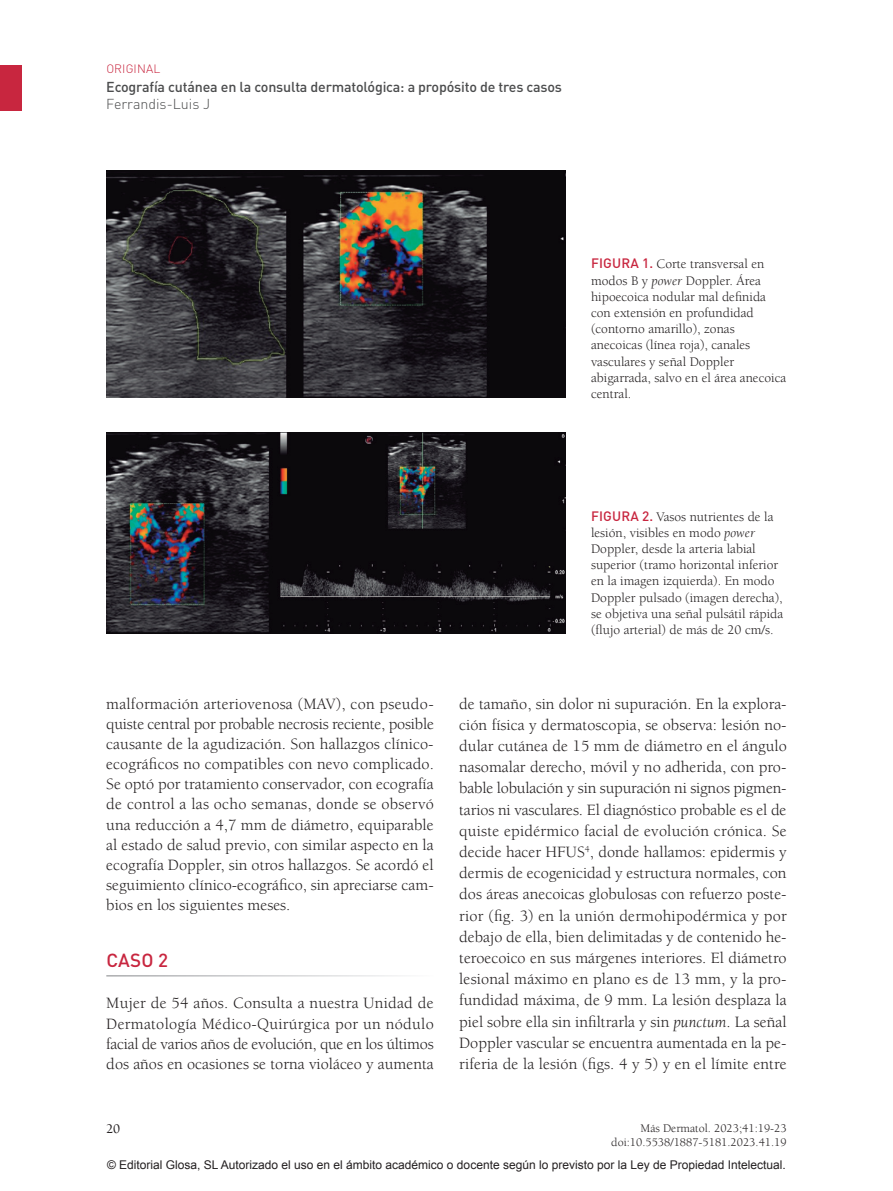
<style>
.page{position:relative;width:893px;height:1191px;background:#fff}
.page>*{position:absolute;margin:0;border:0;box-sizing:border-box;transform-origin:0 0}
.t1{font:500 18.75px "DIN Pro";color:#c8263f}
.t2{font:16.2px/21.1px "Berkeley";color:#231f20;text-align:justify}
.t3{font:500 14.25px "DIN Pro";letter-spacing:-.015em;color:#4b4c4d}
.t4{font:300 14.25px "DIN Pro";color:#4b4c4d}
.t5{font:13.5px/16.2px "Berkeley";color:#231f20}
.t6{font:500 13.5px "Berkeley";color:#231f20}
.t7{font:12px "Arial";color:#231f20}
.t8{font:12px/14.4px "Berkeley";color:#231f20;text-align:right}
.t9{font:300 12px "DIN Pro";letter-spacing:.01em;color:#c8263f}
.s1{font-family:"DIN Pro";font-weight:500;color:#c8263f}
.s2{font-style:italic}
</style>
<div class="page">
<div style="left:0;top:65px;width:21px;height:46px;background:#c8263f"></div>
<img style="left:106px;top:170px;width:460px;height:227px">
<img style="left:106px;top:433px;width:460px;height:200px">
<p class="t9" style="left:106px;top:60px;width:55px">ORIGINAL</p>
<p class="t3" style="left:106px;top:77px;width:457px">Ecografía cutánea en la consulta dermatológica: a propósito de tres casos</p>
<p class="t4" style="left:106px;top:94px;width:105px">Ferrandis-Luis J</p>
<p class="t5" style="left:591px;top:256px;width:197px"><span class="s1">FIGURA 1.</span> Corte transversal en modos B y <span class="s2">power</span> Doppler. Área hipoecoica nodular mal definida con extensión en profundidad (contorno amarillo), zonas anecoicas (línea roja), canales vasculares y señal Doppler abigarrada, salvo en el área anecoica central.</p>
<p class="t5" style="left:591px;top:508px;width:194px"><span class="s1">FIGURA 2.</span> Vasos nutrientes de la lesión, visibles en modo <span class="s2">power </span>Doppler, desde la arteria labial superior (tramo horizontal inferior en la imagen izquierda). En modo Doppler pulsado (imagen derecha), se objetiva una señal pulsátil rápida (flujo arterial) de más de 20 cm/s.</p>
<p class="t2" style="left:106px;top:693px;width:329px;line-height:20.2px">malformación arteriovenosa (MAV), con pseudo&shy;quiste central por probable necrosis reciente, posible causante de la agudización. Son hallazgos clínico&shy;ecográficos no compatibles con nevo complicado.<br>Se optó por tratamiento conservador, con ecografía de control a las ocho semanas, donde se observó una reducción a 4,7 mm de diámetro, equiparable al estado de salud previo, con similar aspecto en la ecografía Doppler, sin otros hallazgos. Se acordó el seguimiento clínico-ecográfico, sin apreciarse cam&shy;bios en los siguientes meses.</p>
<p class="t1" style="left:106px;top:947px;width:63px">CASO 2</p>
<p class="t2" style="left:106px;top:993px;width:329px;line-height:20.2px">Mujer de 54 años. Consulta a nuestra Unidad de Dermatología Médico-Quirúrgica por un nódulo facial de varios años de evolución, que en los últimos dos años en ocasiones se torna violáceo y aumenta</p>
<p class="t6" style="left:106px;top:1121px;width:16px">20</p>
<p class="t2" style="left:459px;top:693px;width:329px">de tamaño, sin dolor ni supuración. En la explora&shy;ción física y dermatoscopia, se observa: lesión no&shy;dular cutánea de 15 mm de diámetro en el ángulo nasomalar derecho, móvil y no adherida, con pro&shy;bable lobulación y sin supuración ni signos pigmen&shy;tarios ni vasculares. El diagnóstico probable es el de quiste epidérmico facial de evolución crónica. Se decide hacer HFUS<sup>4</sup>, donde hallamos: epidermis y dermis de ecogenicidad y estructura normales, con dos áreas anecoicas globulosas con refuerzo poste&shy;rior (fig. 3) en la unión dermohipodérmica y por debajo de ella, bien delimitadas y de contenido he&shy;teroecoico en sus márgenes interiores. El diámetro lesional máximo en plano es de 13 mm, y la pro&shy;fundidad máxima, de 9 mm. La lesión desplaza la piel sobre ella sin infiltrarla y sin <span class="s2">punctum</span>. La señal Doppler vascular se encuentra aumentada en la pe&shy;riferia de la lesión (figs. 4 y 5) y en el límite entre</p>
<p class="t8" style="left:611px;top:1121px;width:177px">Más Dermatol. 2023;41:19-23 doi:10.5538/1887-5181.2023.41.19</p>
<p class="t7" style="left:107px;top:1156px;width:680px">© Editorial Glosa, SL Autorizado el uso en el ámbito académico o docente según lo previsto por la Ley de Propiedad Intelectual.</p>
</div>
